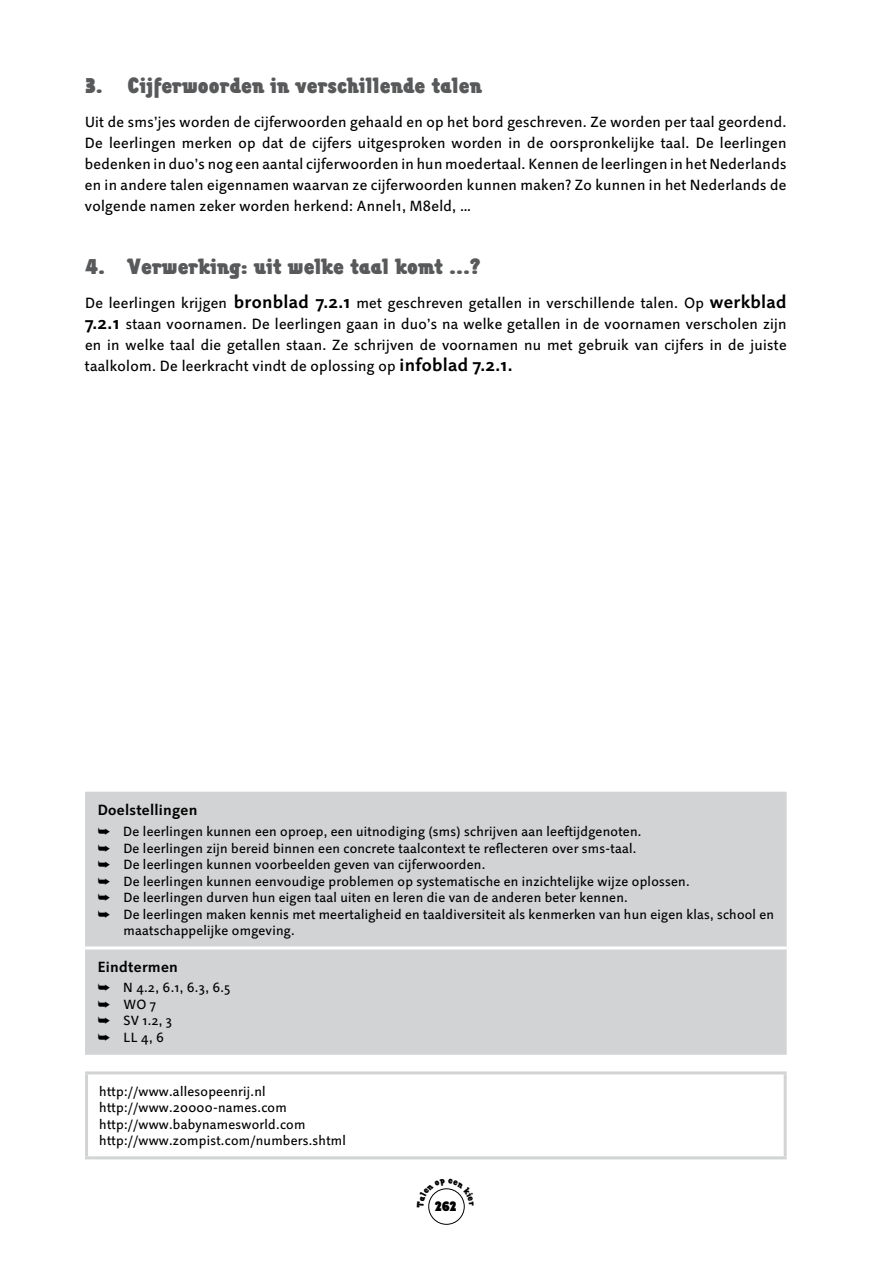
<style>
.page{position:relative;width:893px;height:1263px;background:#fff}
.page>*{position:absolute;margin:0;border:0;box-sizing:border-box;transform-origin:0 0}
.t1{font:900 condensed 21px "Chwast Buffalo";color:#58595b}
.t2{font:15px/21px "Projekt LT";letter-spacing:.02em;color:#000;text-align:justify}
.t3{font:700 15px "Projekt LT";letter-spacing:.02em;color:#000}
.t4{font:13.5px/16.5px "Projekt LT";letter-spacing:.02em;color:#000}
.t5{font:900 condensed 13.5px "Chwast Buffalo";color:#000}
.s1{font-weight:700;font-size:18px}
</style>
<div class="page">
<div style="left:428px;top:1188px;width:37px;height:37px;border:1px solid #000;border-radius:50%"></div>
<div style="left:85px;top:792px;width:702px;height:263px;background:#d1d3d4"></div>
<hr style="left:85px;top:946px;width:702px;height:3px;background:#fff">
<hr style="left:85px;top:1071px;width:702px;height:3px;background:#d1d3d4">
<hr style="left:85px;top:1074px;width:3px;height:82px;background:#d1d3d4">
<hr style="left:784px;top:1074px;width:3px;height:82px;background:#d1d3d4">
<hr style="left:85px;top:1156px;width:702px;height:3px;background:#d1d3d4">
<svg style="left:428px;top:1188px;width:37px;height:20px"></svg>
<h1 class="t1" style="left:85px;top:73px;width:398px">3. Cijferwoorden in verschillende talen</h1>
<p class="t2" style="left:85px;top:111px;width:703px">Uit de sms’jes worden de cijferwoorden gehaald en op het bord geschreven. Ze worden per taal geordend.<br>De leerlingen merken op dat de cijfers uitgesproken worden in de oorspronkelijke taal. De leerlingen bedenken in duo’s nog een aantal cijferwoorden in hun moedertaal. Kennen de leerlingen in het Nederlands en in andere talen eigennamen waarvan ze cijferwoorden kunnen maken? Zo kunnen in het Nederlands de volgende namen zeker worden herkend: Annel1, M8eld, …</p>
<h1 class="t1" style="left:85px;top:254px;width:397px">4. Verwerking; uit welke taal komt …?</h1>
<p class="t2" style="left:85px;top:293px;width:703px">De leerlingen krijgen <span class="s1">bronblad 7.2.1</span> met geschreven getallen in verschillende talen. Op <span class="s1">werkblad 7.2.1</span> staan voornamen. De leerlingen gaan in duo’s na welke getallen in de voornamen verscholen zijn en in welke taal die getallen staan. Ze schrijven de voornamen nu met gebruik van cijfers in de juiste taalkolom. De leerkracht vindt de oplossing op <span class="s1">infoblad 7.2.1.</span></p>
<p class="t3" style="left:98px;top:801px;width:101px">Doelstellingen</p>
<p class="t4" style="left:98px;top:824px;width:545px">➥ De leerlingen kunnen een oproep, een uitnodiging (sms) schrijven aan leeftijdgenoten.</p>
<p class="t4" style="left:98px;top:840px;width:540px">➥ De leerlingen zijn bereid binnen een concrete taalcontext te reflecteren over sms-taal.</p>
<p class="t4" style="left:98px;top:857px;width:389px">➥ De leerlingen kunnen voorbeelden geven van cijferwoorden.</p>
<p class="t4" style="left:98px;top:873px;width:593px">➥ De leerlingen kunnen eenvoudige problemen op systematische en inzichtelijke wijze oplossen.</p>
<p class="t4" style="left:98px;top:889px;width:531px">➥ De leerlingen durven hun eigen taal uiten en leren die van de anderen beter kennen.</p>
<p class="t4" style="left:98px;top:906px;width:678px">➥ De leerlingen maken kennis met meertaligheid en taaldiversiteit als kenmerken van hun eigen klas, school en</p>
<p class="t4" style="left:123px;top:922px;width:173px">maatschappelijke omgeving.</p>
<p class="t3" style="left:98px;top:958px;width:82px">Eindtermen</p>
<p class="t4" style="left:98px;top:980px;width:134px">➥ N 4.2, 6.1, 6.3, 6.5 ➥ WO7<br>➥ SV 1.2, 3<br>➥ LL4,6</p>
<p class="t4" style="left:99px;top:1083px;width:248px">http://www.allesopeenrij.nl http://www.20000-names.com http://www.babynamesworld.com http://www.zompist.com/numbers.shtml</p>
<p class="t5" style="left:435px;top:1198px;width:23px">262</p>
</div>
